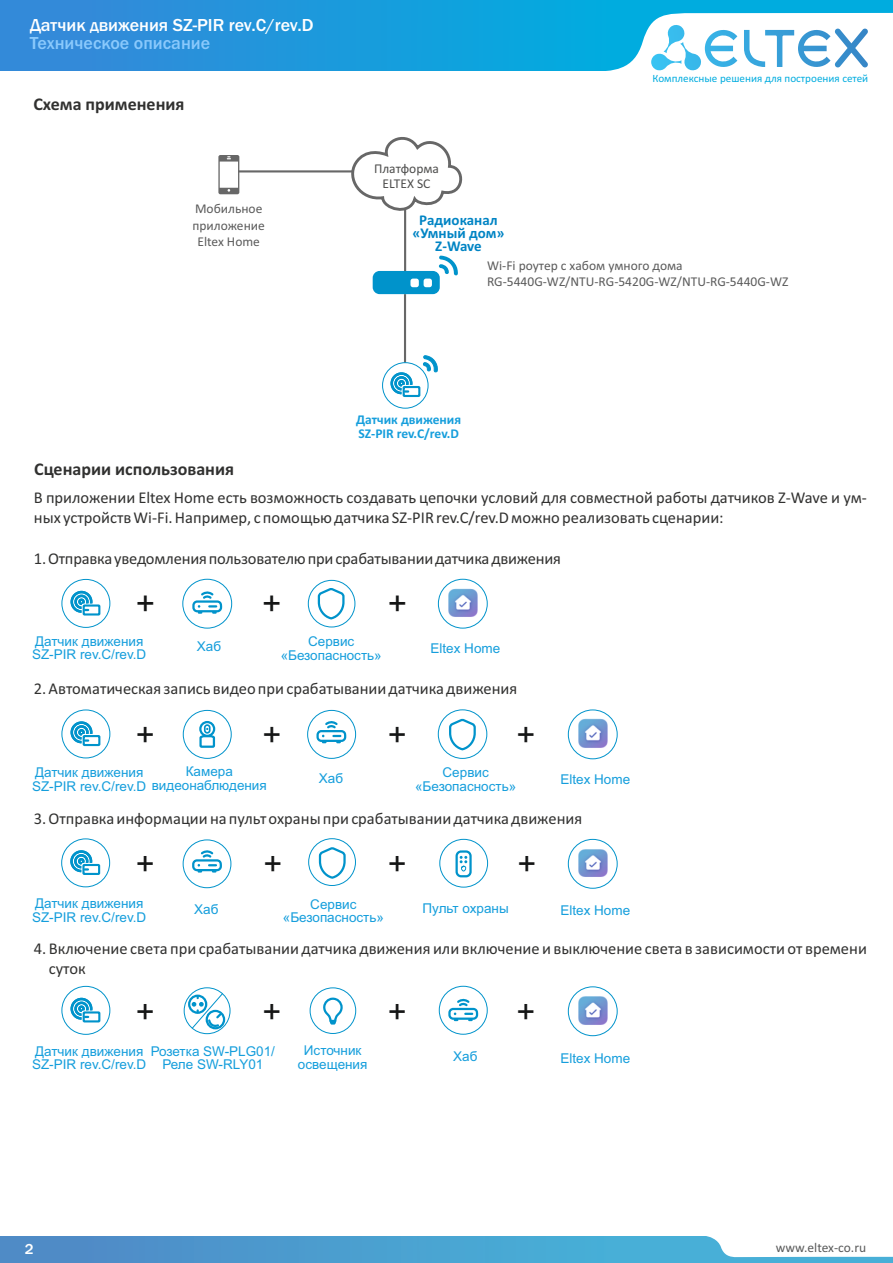
<style>
.page{position:relative;width:893px;height:1263px;background:#fff}
.page>*{position:absolute;margin:0;border:0;box-sizing:border-box;transform-origin:0 0}
.t1{font:33px "Arial";color:#151616}
.t2{font:32.4px "Arial";color:#151616}
.t3{font:32.25px "Arial";color:#151616}
.t4{font:700 18px "Calibri";color:#313130}
.t5{font:500 18px "Franklin Gothic";color:#fff}
.t6{font:500 18px "Franklin Gothic";color:#8ac9fc}
.t7{font:16.5px/20.1px "Calibri";color:#313130}
.t8{font:700 15px/13px "Calibri";color:#0084c4;text-align:center}
.t9{font:500 15px "Franklin Gothic";color:#fff}
.t10{font:13.5px/13.5px "Arial";color:#159edc;text-align:center}
.t11{font:13.5px/16.5px "Calibri";color:#5b5b5b}
.t12{font:700 13.5px/14.9px "Calibri";color:#159edc}
.t13{font:13.5px/14.9px "Calibri";color:#4e4e4d;text-align:center}
.t14{font:13.5px "Calibri";color:#5a5b5b}
.t15{font:11.1px "Calibri";color:#00acdf}
</style>
<div class="page">
<div style="left:439px;top:986px;width:49px;height:49px;background:#fff;border:1px solid #0093cb;border-radius:50%"></div>
<svg style="left:61px;top:709px;width:49px;height:49px"></svg>
<svg style="left:308px;top:838px;width:48px;height:48px"></svg>
<div style="left:310px;top:987px;width:46px;height:47px;background:#fff;border:1px solid #0093cb;border-radius:50%"></div>
<div style="left:0;top:0;width:893px;height:71px;background:linear-gradient(to right,#3489d9,#00b4e0)"></div>
<svg style="left:589px;top:13px;width:304px;height:58px"></svg>
<div style="left:0;top:1236px;width:893px;height:27px;background:linear-gradient(to right,#4f8bc7,#46b8db)"></div>
<svg style="left:703px;top:1236px;width:190px;height:21px"></svg>
<hr style="left:404px;top:210px;width:2px;height:62px;background:#676767">
<hr style="left:238px;top:170px;width:115px;height:2px;background:#676767">
<svg style="left:218px;top:155px;width:21px;height:39px"></svg>
<hr style="left:404px;top:294px;width:2px;height:70px;background:#676767">
<svg style="left:342px;top:137px;width:121px;height:80px"></svg>
<svg style="left:382px;top:362px;width:46px;height:47px"></svg>
<svg style="left:373px;top:256px;width:85px;height:38px"></svg>
<div style="left:308px;top:580px;width:47px;height:47px;background:#fff;border:1px solid #0093cb;border-radius:50%"></div>
<svg style="left:438px;top:579px;width:50px;height:49px"></svg>
<img style="left:449px;top:588px;width:28px;height:30px">
<div style="left:182px;top:579px;width:50px;height:49px;background:#fff;border:1px solid #0093cb;border-radius:50%"></div>
<svg style="left:438px;top:709px;width:49px;height:50px"></svg>
<div style="left:307px;top:710px;width:49px;height:49px;background:#fff;border:1px solid #0093cb;border-radius:50%"></div>
<div style="left:439px;top:839px;width:49px;height:48px;background:#fff;border:1px solid #0093cb;border-radius:50%"></div>
<div style="left:183px;top:839px;width:48px;height:49px;background:#fff;border:1px solid #0093cb;border-radius:50%"></div>
<div style="left:183px;top:710px;width:49px;height:49px;background:#fff;border:1px solid #0093cb;border-radius:50%"></div>
<svg style="left:568px;top:709px;width:50px;height:50px"></svg>
<img style="left:579px;top:719px;width:28px;height:29px">
<svg style="left:568px;top:839px;width:50px;height:50px"></svg>
<img style="left:579px;top:848px;width:28px;height:30px">
<svg style="left:568px;top:986px;width:50px;height:50px"></svg>
<img style="left:579px;top:996px;width:28px;height:29px">
<svg style="left:192px;top:591px;width:31px;height:23px"></svg>
<svg style="left:316px;top:721px;width:31px;height:22px"></svg>
<svg style="left:192px;top:850px;width:30px;height:22px"></svg>
<svg style="left:448px;top:998px;width:31px;height:23px"></svg>
<div style="left:455px;top:850px;width:17px;height:27px;border:2px solid #0093cb;border-radius:4px"></div>
<svg style="left:460px;top:856px;width:7px;height:16px"></svg>
<svg style="left:323px;top:997px;width:20px;height:28px"></svg>
<svg style="left:184px;top:987px;width:46px;height:47px"></svg>
<div style="left:206px;top:1010px;width:19px;height:19px;border:2px solid #0093cb;border-radius:50%"></div>
<div style="left:188px;top:994px;width:19px;height:20px;border:2px solid #0093cb;border-radius:50%"></div>
<svg style="left:191px;top:992px;width:33px;height:37px"></svg>
<svg style="left:317px;top:588px;width:29px;height:33px"></svg>
<svg style="left:448px;top:719px;width:29px;height:33px"></svg>
<svg style="left:318px;top:847px;width:29px;height:33px"></svg>
<svg style="left:71px;top:721px;width:29px;height:25px"></svg>
<svg style="left:61px;top:579px;width:49px;height:49px"></svg>
<svg style="left:71px;top:591px;width:29px;height:24px"></svg>
<div style="left:61px;top:838px;width:49px;height:49px;background:#fff;border:1px solid #0093cb;border-radius:50%"></div>
<svg style="left:70px;top:850px;width:30px;height:25px"></svg>
<svg style="left:61px;top:986px;width:49px;height:49px"></svg>
<svg style="left:71px;top:998px;width:29px;height:24px"></svg>
<svg style="left:390px;top:356px;width:48px;height:41px"></svg>
<div style="left:199px;top:721px;width:16px;height:16px;border:2px solid #0093cb;border-radius:50%"></div>
<div style="left:204px;top:724px;width:7px;height:10px;border:2px solid #0093cb;border-radius:2px"></div>
<svg style="left:199px;top:728px;width:17px;height:20px"></svg>
<p class="t5" style="left:30px;top:19px;width:285px">Датчик движения SZ-PIR rev.C/rev.D</p>
<p class="t6" style="left:30px;top:36px;width:182px">Техническое описание</p>
<p class="t4" style="left:33px;top:97px;width:153px">Схема применения</p>
<p class="t11" style="left:193px;top:202px;width:74px;text-align:center">Мобильное приложение<br>Eltex Home</p>
<p class="t13" style="left:374px;top:162px;width:67px">Платформа<br>ELTEX SC</p>
<p class="t8" style="left:412px;top:215px;width:94px">Радиоканал «Умный дом»<br>Z-Wave</p>
<p class="t15" style="left:652px;top:73px;width:217px">Комплексные решения для построения сетей</p>
<p class="t11" style="left:487px;top:258px;width:303px">Wi-Fi роутер с хабом умного дома<br>RG-5440G-WZ/NTU-RG-5420G-WZ/NTU-RG-5440G-WZ</p>
<p class="t4" style="left:34px;top:461px;width:201px">Сценарии использования</p>
<p class="t12" style="left:356px;top:413px;width:106px">Датчик движения<br>SZ-PIR rev.C/rev.D</p>
<p class="t7" style="left:34px;top:489px;width:835px">В приложении Eltex Home есть возможность создавать цепочки условий для совместной работы датчиков Z-Wave и ум&shy;ных устройств Wi-Fi. Например, с помощью датчика SZ-PIR rev.C/rev.D можно реализовать сценарии:</p>
<p class="t7" style="left:34px;top:549px;width:529px">1.Отправкауведомленияпользователюприсрабатываниидатчикадвижения</p>
<h1 class="t1" style="left:136px;top:591px;width:21px">+</h1>
<p class="t10" style="left:32px;top:636px;width:116px;text-align:left">Датчик движения<br>SZ-PIR rev.C/rev.D</p>
<p class="t10" style="left:281px;top:636px;width:103px">Сервис «Безопасность»</p>
<p class="t10" style="left:430px;top:642px;width:71px">Eltex Home</p>
<h1 class="t1" style="left:262px;top:591px;width:21px">+</h1>
<h1 class="t1" style="left:388px;top:591px;width:21px">+</h1>
<p class="t10" style="left:197px;top:641px;width:26px">Хаб</p>
<p class="t7" style="left:34px;top:679px;width:485px">2. Автоматическая запись видео при срабатывании датчика движения</p>
<h2 class="t2" style="left:136px;top:722px;width:20px">+</h2>
<p class="t10" style="left:32px;top:767px;width:236px;text-align:left">Датчик движения<br>SZ-PIR rev.C/rev.D видеонаблюдения</p>
<p class="t10" style="left:415px;top:767px;width:103px">Сервис «Безопасность»</p>
<h2 class="t2" style="left:262px;top:722px;width:20px">+</h2>
<h2 class="t2" style="left:388px;top:722px;width:20px">+</h2>
<h2 class="t2" style="left:516px;top:722px;width:20px">+</h2>
<p class="t10" style="left:319px;top:772px;width:26px">Хаб</p>
<p class="t10" style="left:186px;top:766px;width:49px">Камера</p>
<p class="t10" style="left:560px;top:774px;width:71px">Eltex Home</p>
<p class="t7" style="left:34px;top:809px;width:550px">3. Отправка информации на пульт охраны при срабатывании датчика движения</p>
<h3 class="t3" style="left:136px;top:852px;width:20px">+</h3>
<p class="t10" style="left:32px;top:898px;width:116px;text-align:left">Датчик движения<br>SZ-PIR rev.C/rev.D</p>
<p class="t10" style="left:283px;top:898px;width:103px">Сервис «Безопасность»</p>
<p class="t10" style="left:423px;top:903px;width:88px">Пульт охраны</p>
<h3 class="t3" style="left:263px;top:852px;width:20px">+</h3>
<h3 class="t3" style="left:388px;top:852px;width:20px">+</h3>
<h3 class="t3" style="left:517px;top:852px;width:20px">+</h3>
<p class="t10" style="left:194px;top:904px;width:26px">Хаб</p>
<p class="t10" style="left:560px;top:905px;width:71px">Eltex Home</p>
<p class="t7" style="left:49px;top:939px;width:820px;text-indent:-15px">4. Включение света при срабатывании датчика движения или включение и выключение света в зависимости от времени суток</p>
<h3 class="t3" style="left:136px;top:999px;width:20px">+</h3>
<p class="t10" style="left:32px;top:1046px;width:116px;text-align:left">Датчик движения<br>SZ-PIR rev.C/rev.D</p>
<h3 class="t3" style="left:262px;top:999px;width:20px">+</h3>
<h3 class="t3" style="left:388px;top:999px;width:20px">+</h3>
<h3 class="t3" style="left:517px;top:999px;width:20px">+</h3>
<p class="t10" style="left:453px;top:1051px;width:26px">Хаб</p>
<p class="t10" style="left:151px;top:1046px;width:126px">Розетка SW-PLG01/<br>Реле SW-RLY01</p>
<p class="t10" style="left:298px;top:1045px;width:71px">Источник освещения</p>
<p class="t10" style="left:560px;top:1052px;width:71px">Eltex Home</p>
<p class="t9" style="left:25px;top:1243px;width:10px">2</p>
<p class="t14" style="left:776px;top:1242px;width:92px">www.eltex-co.ru</p>
</div>
